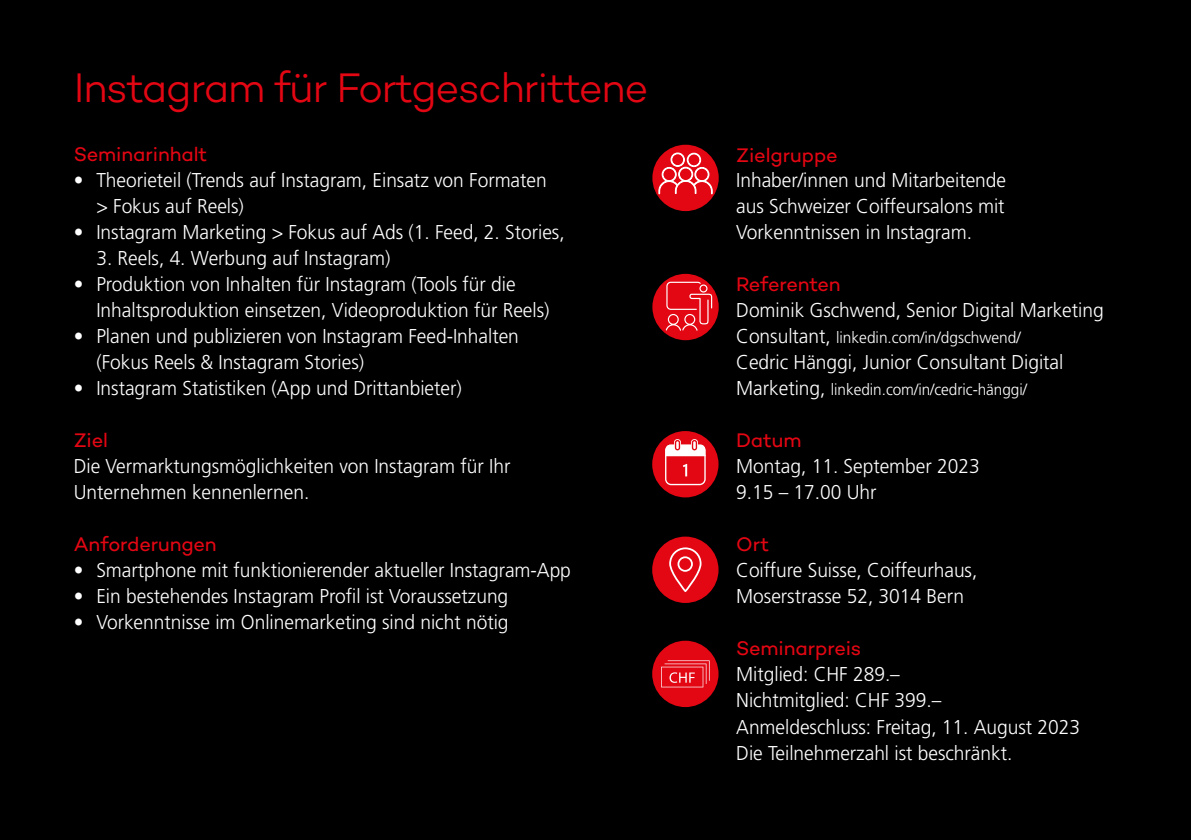
<style>
.page{position:relative;width:1191px;height:840px;background:#fff}
.page>*{position:absolute;margin:0;border:0;box-sizing:border-box;transform-origin:0 0}
.t1{font:300 42px "Campton";letter-spacing:-.03em;color:#e30613}
.t2{font:300 20px/26px "Frutiger LT Std";color:#fff;scale:.96 1}
.t3{font:20px "Campton";letter-spacing:-.005em;color:#e30613}
.t4{font:300 16px "Frutiger LT Std";color:#fff;scale:.96 1}
.t5{font:300 16px "Frutiger LT Std";color:#fff}
.s1{font-size:20px}
</style>
<div class="page">
<div style="left:0;top:0;width:1191px;height:839px;background:#000"></div>
<div style="left:652px;top:145px;width:66px;height:66px;background:#e30613;border-radius:50%"></div>
<svg style="left:658px;top:152px;width:54px;height:42px"></svg>
<div style="left:652px;top:431px;width:66px;height:66px;background:#e30613;border-radius:50%"></div>
<svg style="left:665px;top:441px;width:40px;height:44px"></svg>
<div style="left:652px;top:536px;width:66px;height:66px;background:#e30613;border-radius:50%"></div>
<svg style="left:669px;top:547px;width:33px;height:44px"></svg>
<div style="left:652px;top:274px;width:66px;height:66px;background:#e30613;border-radius:50%"></div>
<svg style="left:665px;top:281px;width:48px;height:50px"></svg>
<div style="left:652px;top:640px;width:66px;height:66px;background:#e30613;border-radius:50%"></div>
<svg style="left:661px;top:660px;width:48px;height:27px"></svg>
<h1 class="t1" style="left:74px;top:61px;width:576px">Instagram für Fortgeschrittene</h1>
<p class="t3" style="left:74px;top:141px;width:135px">Seminarinhalt</p>
<p class="t2" style="left:96px;top:167px;width:470px;text-indent:-23px">• Theorieteil (Trends auf Instagram, Einsatz von Formaten &gt; Fokus auf Reels)</p>
<p class="t2" style="left:74px;top:219px;width:513px">• Instagram Marketing &gt; Fokus auf Ads (1. Feed, 2. Stories,</p>
<p class="t2" style="left:96px;top:245px;width:308px">3. Reels, 4. Werbung auf Instagram)</p>
<p class="t2" style="left:96px;top:271px;width:473px;text-indent:-23px">• Produktion von Inhalten für Instagram (Tools für die<br>Inhaltsproduktion einsetzen, Videoproduktion für Reels)</p>
<p class="t2" style="left:96px;top:323px;width:441px;text-indent:-23px">• Planen und publizieren von Instagram Feed-Inhalten (Fokus Reels &amp; Instagram Stories)</p>
<p class="t2" style="left:74px;top:375px;width:406px">• Instagram Statistiken (App und Drittanbieter)</p>
<p class="t3" style="left:74px;top:427px;width:36px">Ziel</p>
<p class="t2" style="left:74px;top:453px;width:456px">Die Vermarktungsmöglichkeiten von Instagram für Ihr<br>Unternehmen kennenlernen.</p>
<p class="t3" style="left:74px;top:531px;width:144px">Anforderungen</p>
<p class="t2" style="left:74px;top:557px;width:519px">• Smartphone mit funktionierender aktueller Instagram-App</p>
<p class="t2" style="left:74px;top:583px;width:454px">• Ein bestehendes Instagram Profil ist Voraussetzung</p>
<p class="t2" style="left:74px;top:609px;width:454px">• Vorkenntnisse im Onlinemarketing sind nicht nötig</p>
<p class="t3" style="left:736px;top:142px;width:103px">Zielgruppe</p>
<p class="t2" style="left:736px;top:167px;width:283px;text-align:justify">Inhaber/innen und Mitarbeitende aus Schweizer Coiffeursalons mit Vorkenntnissen in Instagram.</p>
<p class="t3" style="left:736px;top:271px;width:106px">Referenten</p>
<p class="t2" style="left:736px;top:297px;width:384px">Dominik Gschwend, Senior Digital Marketing</p>
<p class="t5" style="left:736px;top:328px;width:286px"><span class="s1">Consultant,</span> linkedin.com/in/dgschwend/</p>
<p class="t2" style="left:736px;top:349px;width:342px">Cedric Hänggi, Junior Consultant Digital</p>
<p class="t4" style="left:736px;top:380px;width:304px"><span class="s1">Marketing,</span> linkedin.com/in/cedric-hänggi/</p>
<p class="t3" style="left:736px;top:427px;width:67px">Datum</p>
<p class="t2" style="left:736px;top:453px;width:255px">Montag, 11. September 2023<br>9.15 – 17.00 Uhr</p>
<p class="t3" style="left:736px;top:531px;width:34px">Ort</p>
<p class="t2" style="left:736px;top:557px;width:253px">Coiffure Suisse, Coiffeurhaus,<br>Moserstrasse 52, 3014 Bern</p>
<p class="t3" style="left:736px;top:635px;width:127px">Seminarpreis</p>
<p class="t2" style="left:736px;top:661px;width:360px">Mitglied: CHF 289.–<br>Nichtmitglied: CHF 399.–<br>Anmeldeschluss: Freitag, 11. August 2023<br>Die Teilnehmerzahl ist beschränkt.</p>
</div>
